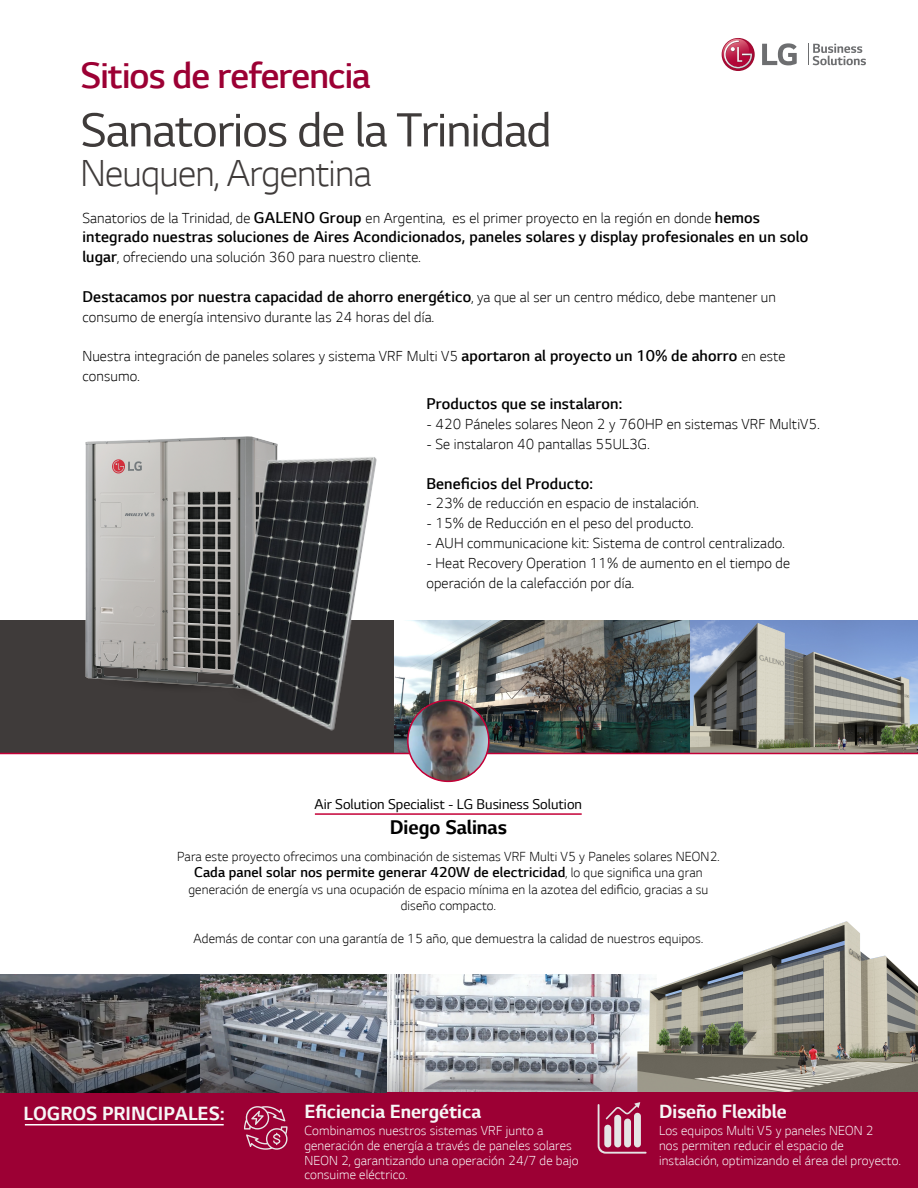
<style>
.page{position:relative;width:918px;height:1188px;background:#fff}
.page>*{position:absolute;margin:0;border:0;box-sizing:border-box;transform-origin:0 0}
.t1{font:50.25px "LG Smart";letter-spacing:-.02em;color:#3f3b3a}
.t2{font:300 42.75px "LG Smart";letter-spacing:-.02em;color:#3f3b3a}
.t3{font:300 38.7px "LG Smart";letter-spacing:-.025em;color:#9c0034}
.t4{font:700 22.5px "LG Smart";color:#000}
.t5{font:700 21.75px "LG Smart";color:#f6f6f6}
.t6{font:300 16.5px/19.8px "LG Smart";letter-spacing:.01em;color:#000}
.t7{font:300 16.5px "LG Smart";letter-spacing:.01em;color:#000}
.t8{font:300 15px/16.5px "LG Smart";letter-spacing:.01em;color:#000;text-align:center}
.t9{font:15px "LG Smart";color:#000}
.t10{font:300 14.85px/14.9px "LG Smart";letter-spacing:.01em;color:#f9f9f9}
.s1{font-style:inherit}
</style>
<div class="page">
<img style="left:254px;top:974px;width:383px;height:118px">
<img style="left:637px;top:921px;width:281px;height:171px">
<div style="left:0;top:1092px;width:918px;height:96px;background:#9c0034"></div>
<div style="left:0;top:620px;width:432px;height:133px;background:#3f3b3a"></div>
<hr style="left:25px;top:1124px;width:199px;height:1px;background:#fff">
<svg style="left:244px;top:1106px;width:44px;height:44px"></svg>
<svg style="left:598px;top:1102px;width:49px;height:52px"></svg>
<img style="left:0;top:974px;width:254px;height:118px">
<svg style="left:762px;top:43px;width:35px;height:22px"></svg>
<svg style="left:722px;top:38px;width:33px;height:33px"></svg>
<svg style="left:721px;top:39px;width:32px;height:30px"></svg>
<svg style="left:808px;top:44px;width:58px;height:21px"></svg>
<img style="left:85px;top:436px;width:168px;height:252px">
<img style="left:224px;top:437px;width:153px;height:294px">
<img style="left:395px;top:620px;width:523px;height:133px">
<hr style="left:315px;top:813px;width:267px;height:2px;background:#c40037">
<hr style="left:0;top:753px;width:918px;height:1px;background:#c40037">
<img style="left:408px;top:700px;width:81px;height:81px;border-radius:40px">
<div style="left:407px;top:700px;width:83px;height:82px;border:2px solid #c40037;border-radius:50%"></div>
<h3 class="t3" style="left:81px;top:52px;width:292px">Sitios de referencia</h3>
<h1 class="t1" style="left:81px;top:101px;width:473px">Sanatorios de la Trinidad</h1>
<h2 class="t2" style="left:81px;top:150px;width:293px">Neuquen, Argentina</h2>
<p class="t6" style="left:82px;top:208px;width:727px">Sanatorios de la Trinidad, de <span class="s1">GALENO Group</span> en Argentina, es el primer proyecto en la región en donde <span class="s1">hemos integrado nuestras soluciones de Aires Acondicionados, paneles solares y display profesionales en un solo lugar</span>, ofreciendo una solución 360 para nuestro cliente.</p>
<p class="t6" style="left:82px;top:287px;width:695px"><span class="s1">Destacamos por nuestra capacidad de ahorro energético</span>, ya que al ser un centro médico, debe mantener un consumo de energía intensivo durante las 24 horas del día.</p>
<p class="t6" style="left:82px;top:346px;width:705px">Nuestra integración de paneles solares y sistema VRF Multi V5 <span class="s1">aportaron al proyecto un 10% de ahorro</span> en este consumo.</p>
<p class="t7" style="left:426px;top:394px;width:197px">Productos que se instalaron:</p>
<p class="t6" style="left:426px;top:414px;width:395px">- 420 Páneles solares Neon 2 y 760HP en sistemas VRF MultiV5.</p>
<p class="t6" style="left:426px;top:434px;width:225px">- Se instalaron 40 pantallas 55UL3G.</p>
<p class="t7" style="left:426px;top:474px;width:168px">Beneficios del Producto:</p>
<p class="t6" style="left:426px;top:493px;width:274px">- 23% de reducción en espacio de instalación.</p>
<p class="t6" style="left:426px;top:513px;width:268px">- 15% de Reducción en el peso del producto.</p>
<p class="t6" style="left:426px;top:533px;width:360px">- AUH communicacione kit: Sistema de control centralizado.</p>
<p class="t6" style="left:426px;top:553px;width:365px">- Heat Recovery Operation 11% de aumento en el tiempo de operación de la calefacción por día.</p>
<p class="t9" style="left:315px;top:796px;width:269px">Air Solution Specialist - LG Business Solution</p>
<h3 class="t4" style="left:390px;top:815px;width:119px">Diego Salinas</h3>
<p class="t8" style="left:177px;top:848px;width:544px">Para este proyecto ofrecimos una combinación de sistemas VRF Multi V5 y Paneles solares NEON2.<br><span class="s1">Cada panel solar nos permite generar 420W de electricidad</span>, lo que significa una gran generación de energía vs una ocupación de espacio mínima en la azotea del edificio, gracias a su diseño compacto.</p>
<p class="t8" style="left:194px;top:930px;width:511px">Además de contar con una garantía de 15 año, que demuestra la calidad de nuestros equipos.</p>
<h3 class="t5" style="left:23px;top:1101px;width:203px">LOGROS PRINCIPALES:</h3>
<h3 class="t5" style="left:304px;top:1099px;width:178px">Eficiencia Energética</h3>
<p class="t10" style="left:304px;top:1123px;width:276px">Combinamos nuestros sistemas VRF junto a generación de energía a través de paneles solares NEON 2, garantizando una operación 24/7 de bajo consuime eléctrico.</p>
<h3 class="t5" style="left:659px;top:1099px;width:129px">Diseño Flexible</h3>
<p class="t10" style="left:659px;top:1123px;width:243px">Los equipos Multi V5 y paneles NEON 2<br>nos permiten reducir el espacio de instalación, optimizando el área del proyecto.</p>
</div>
